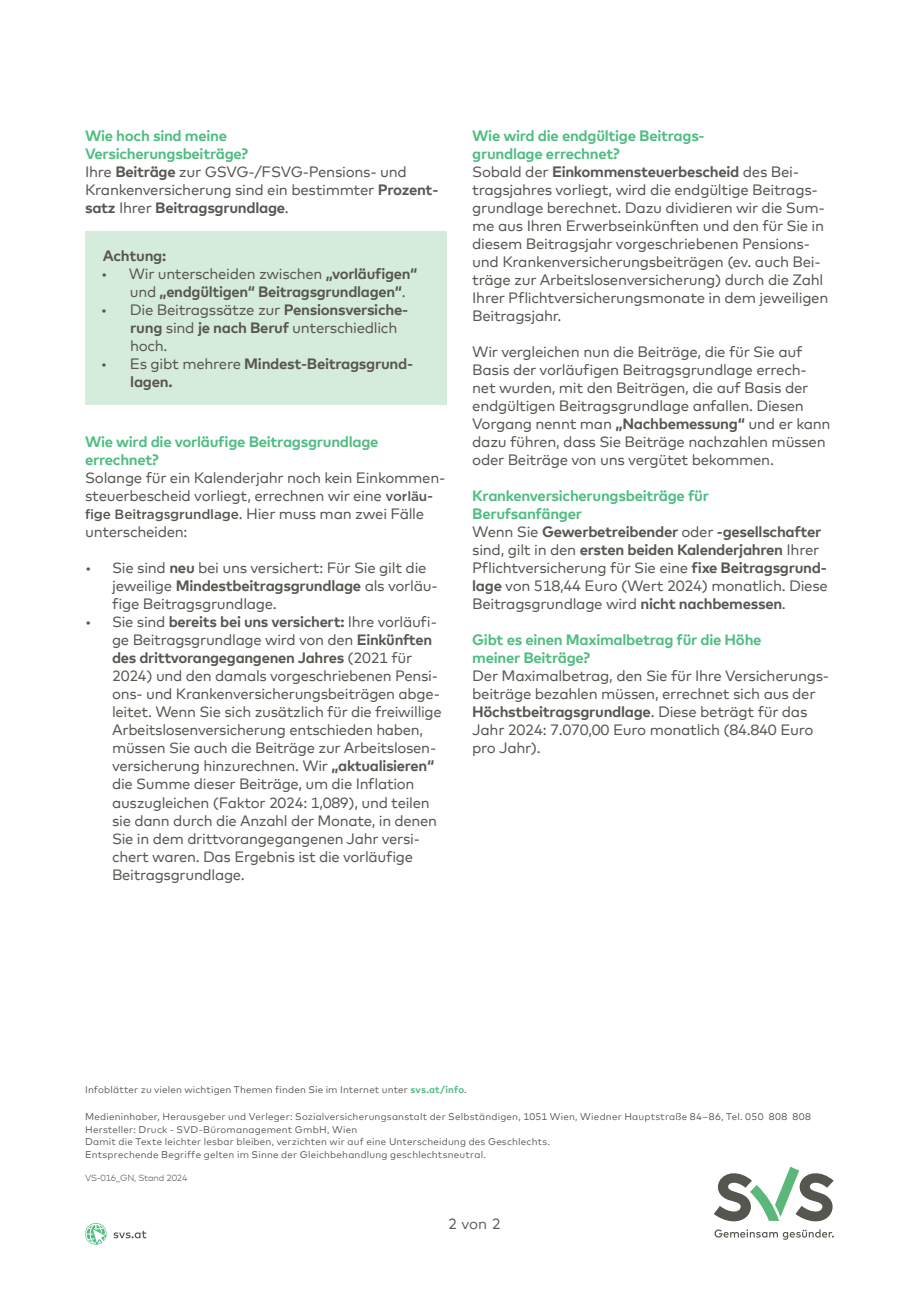
<style>
.page{position:relative;width:919px;height:1289px;background:#fff}
.page>*{position:absolute;margin:0;border:0;box-sizing:border-box;transform-origin:0 0}
.t1{font:15px/18px "Mark Offc Pro";letter-spacing:-.02em;color:#585752}
.t2{font:700 15px/18px "Mark Offc Pro";letter-spacing:-.02em;color:#585752}
.t3{font:700 15px/18px "Mark Offc Pro";letter-spacing:-.02em;color:#51bd83}
.t4{font:15px "Mark Offc Pro";color:#585752}
.t5{font:500 13.5px "Gotham";letter-spacing:-.01em;color:#585752}
.t6{font:9.75px/12.8px "Mark Offc Pro";letter-spacing:.02em;color:#585752}
.t7{font:300 9px "Mark Offc Pro";letter-spacing:-.02em;color:#585752}
.s1{font-weight:700;color:#51bd83}
.s2{font-weight:700}
.s3{font-weight:400}
.s4{font-style:inherit}
.s5{font-family:"Gotham";font-weight:500;font-size:13.5px}
.s6{font-family:"Mark Offc Pro";font-weight:400;font-size:15px}
</style>
<div class="page">
<div style="left:85px;top:231px;width:361px;height:174px;background:#d5ebdb"></div>
<svg style="left:714px;top:1166px;width:119px;height:55px"></svg>
<svg style="left:714px;top:1229px;width:119px;height:10px"></svg>
<svg style="left:85px;top:1223px;width:22px;height:21px"></svg>
<svg style="left:113px;top:1230px;width:34px;height:8px"></svg>
<p class="t1" style="left:85px;top:126px;width:355px"><span class="s1">Wie hoch sind meine<br>Versicherungsbeiträge?<br></span>Ihre <span class="s2">Beiträge</span> zur GSVG-/FSVG-Pensions- und Krankenversicherung sind ein bestimmter <span class="s2">Prozent&shy;satz</span> Ihrer <span class="s2">Beitragsgrundlage</span>.</p>
<p class="t2" style="left:103px;top:245px;width:65px">Achtung:</p>
<p class="t2" style="left:130px;top:263px;width:289px;text-indent:-29px"><span class="s3">•</span> <span class="s3">Wir unterscheiden zwischen</span> „vorläufigen“ <span class="s3">und</span> „endgültigen“ Beitragsgrundlagen“<span class="s3">.</span></p>
<p class="t1" style="left:130px;top:299px;width:279px;text-indent:-29px"><span class="s4">•</span> Die Beitragssätze zur <span class="s2">Pensionsversiche&shy;rung</span> sind <span class="s2">je nach Beruf</span> unterschiedlich hoch.</p>
<p class="t2" style="left:130px;top:353px;width:284px;text-indent:-29px"><span class="s3">•</span> <span class="s3">Es gibt mehrere</span> Mindest-Beitragsgrund&shy;lagen.</p>
<p class="t3" style="left:85px;top:432px;width:295px">Wie wird die vorläufige Beitragsgrundlage errechnet?</p>
<p class="t1" style="left:85px;top:468px;width:362px">Solange für ein Kalenderjahr noch kein Einkommen&shy;steuerbescheid vorliegt, errechnen wir eine <span class="s5">vorläu-</span></p>
<p class="t5" style="left:85px;top:505px;width:340px">fige Beitragsgrundlage<span class="s6">. Hier muss man zwei Fälle</span></p>
<p class="t1" style="left:85px;top:522px;width:104px">unterscheiden:</p>
<p class="t1" style="left:112px;top:558px;width:327px;text-indent:-27px"><span class="s4">•</span> Sie sind <span class="s2">neu</span> bei uns versichert: Für Sie gilt die jeweilige <span class="s2">Mindestbeitragsgrundlage</span> als vorläu&shy;fige Beitragsgrundlage.</p>
<p class="t1" style="left:112px;top:612px;width:331px;text-indent:-27px"><span class="s4">•</span> Sie sind <span class="s2">bereits bei uns versichert:</span> Ihre vorläufi&shy;ge Beitragsgrundlage wird von den <span class="s2">Einkünften des drittvorangegangenen Jahres</span> (2021 für 2024) und den damals vorgeschriebenen Pensi&shy;ons- und Krankenversicherungsbeiträgen abge&shy;leitet. Wenn Sie sich zusätzlich für die freiwillige Arbeitslosenversicherung entschieden haben, müssen Sie auch die Beiträge zur Arbeitslosen&shy;versicherung hinzurechnen. Wir <span class="s2">„aktualisieren“ </span>die Summe dieser Beiträge, um die Inflation auszugleichen (Faktor 2024: 1,089), und teilen sie dann durch die Anzahl der Monate, in denen Sie in dem drittvorangegangenen Jahr versi&shy;chert waren. Das Ergebnis ist die vorläufige Beitragsgrundlage.</p>
<p class="t1" style="left:472px;top:126px;width:357px"><span class="s1">Wie wird die endgültige Beitrags-<br>grundlage errechnet?<br></span>Sobald der <span class="s2">Einkommensteuerbescheid</span> des Bei&shy;tragsjahres vorliegt, wird die endgültige Beitrags&shy;grundlage berechnet. Dazu dividieren wir die Sum&shy;me aus Ihren Erwerbseinkünften und den für Sie in diesem Beitragsjahr vorgeschriebenen Pensions&shy;und Krankenversicherungsbeiträgen (ev. auch Bei&shy;träge zur Arbeitslosenversicherung) durch die Zahl Ihrer Pflichtversicherungsmonate in dem jeweiligen Beitragsjahr.</p>
<p class="t1" style="left:472px;top:342px;width:360px">Wir vergleichen nun die Beiträge, die für Sie auf Basis der vorläufigen Beitragsgrundlage errech&shy;net wurden, mit den Beiträgen, die auf Basis der endgültigen Beitragsgrundlage anfallen. Diesen Vorgang nennt man <span class="s2">„Nachbemessung“</span> und er kann dazu führen, dass Sie Beiträge nachzahlen müssen oder Beiträge von uns vergütet bekommen.</p>
<p class="t1" style="left:472px;top:486px;width:357px"><span class="s1">Krankenversicherungsbeiträge für<br>Berufsanfänger<br></span>Wenn Sie <span class="s2">Gewerbetreibender</span> oder <span class="s2">-gesellschafter </span>sind, gilt in den <span class="s2">ersten beiden Kalenderjahren</span> Ihrer Pflichtversicherung für Sie eine <span class="s2">fixe Beitragsgrund&shy;lage</span> von 518,44 Euro (Wert 2024) monatlich. Diese Beitragsgrundlage wird <span class="s2">nicht nachbemessen</span>.</p>
<p class="t3" style="left:472px;top:630px;width:291px">Gibt es einen Maximalbetrag für die Höhe meiner Beiträge?</p>
<p class="t1" style="left:472px;top:666px;width:358px">Der Maximalbetrag, den Sie für Ihre Versicherungs&shy;beiträge bezahlen müssen, errechnet sich aus der <span class="s2">Höchstbeitragsgrundlage</span>. Diese beträgt für das Jahr 2024: 7.070,00 Euro monatlich (84.840 Euro pro Jahr).</p>
<p class="t6" style="left:85px;top:1081px;width:383px">Infoblätter zu vielen wichtigen Themen finden Sie im Internet unter <span class="s1">svs.at/info</span>.</p>
<p class="t6" style="left:85px;top:1109px;width:727px">Medieninhaber, Herausgeber und Verleger: Sozialversicherungsanstalt der Selbständigen, 1051 Wien, Wiedner Hauptstraße 84–86, Tel. 050 808 808<br>Hersteller: Druck - SVD-Büromanagement GmbH, Wien<br>Damit die Texte leichter lesbar bleiben, verzichten wir auf eine Unterscheidung des Geschlechts.<br>Entsprechende Begriffe gelten im Sinne der Gleichbehandlung geschlechtsneutral.</p>
<p class="t7" style="left:85px;top:1171px;width:104px">VS-016_GN, Stand 2024</p>
<p class="t4" style="left:448px;top:1212px;width:54px">2 von 2</p>
</div>
